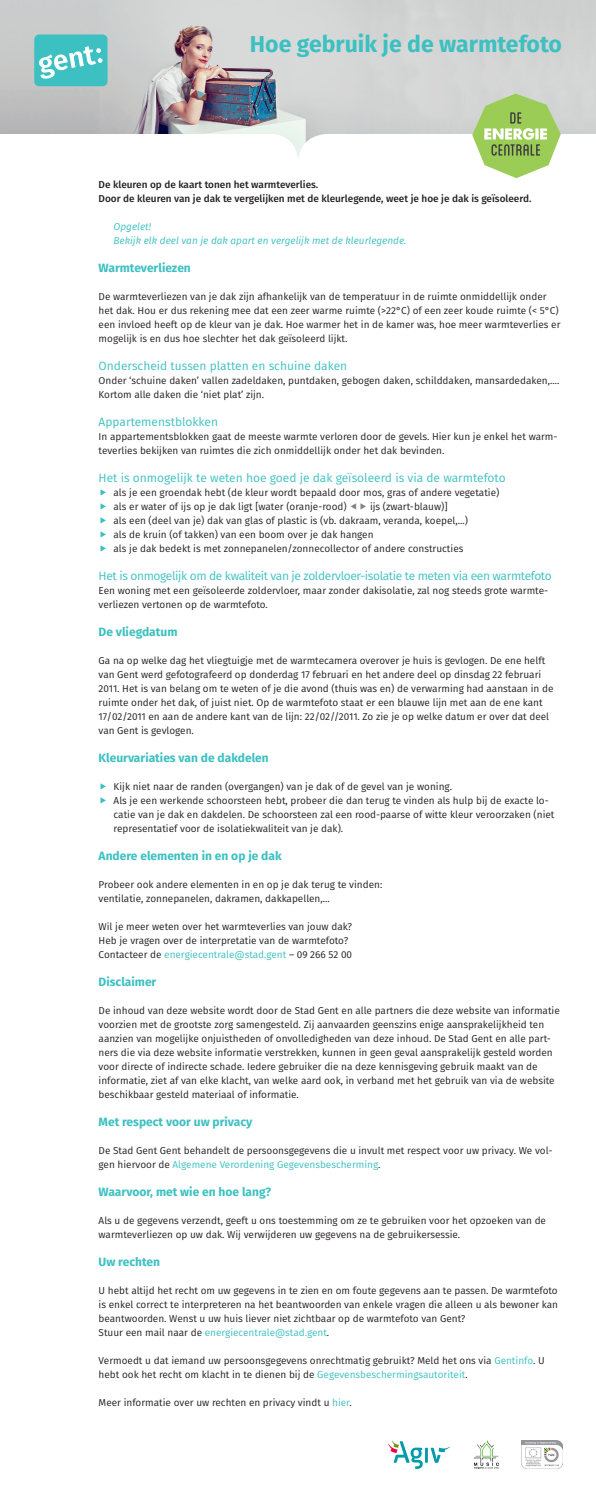
<style>
.page{position:relative;width:596px;height:1503px;background:#fff}
.page>*{position:absolute;margin:0;border:0;box-sizing:border-box;transform-origin:0 0}
.t1{font:700 23px "Fira Sans";color:#3dc0c1}
.t2{font:700 12px "Fira Sans";color:#3dc0c1}
.t3{font:12px "Fira Sans";letter-spacing:-.005em;color:#3dc0c1}
.t4{font:12px "Fira Sans";letter-spacing:-.03em;color:#3dc0c1}
.t5{font:10px/14px "Fira Sans";color:#231f20}
.t6{font:500 10px "Fira Sans";color:#231f20}
.t7{font:10px "Fira Sans";color:#3dc0c1}
.t8{font:italic 10px "Fira Sans";color:#3dc0c1}
.s1{color:#231f20}
.s2{color:#3dc0c1}
</style>
<div class="page">
<img style="left:0;top:0;width:595px;height:159px">
<svg style="left:472px;top:94px;width:88px;height:84px"></svg>
<div style="left:34px;top:34px;width:73px;height:52px;background:#3dc0c1;border-radius:5px"></div>
<svg style="left:39px;top:46px;width:64px;height:33px"></svg>
<svg style="left:473px;top:1440px;width:26px;height:28px"></svg>
<img style="left:521px;top:1440px;width:41px;height:28px">
<svg style="left:388px;top:1440px;width:61px;height:28px"></svg>
<p class="t1" style="left:250px;top:25px;width:313px">Hoe gebruik je de warmtefoto</p>
<p class="t6" style="left:99px;top:176px;width:221px">De kleuren op de kaart tonen het warmteverlies.</p>
<p class="t6" style="left:99px;top:190px;width:434px">Door de kleuren van je dak te vergelijken met de kleurlegende, weet je hoe je dak is geïsoleerd.</p>
<p class="t8" style="left:114px;top:219px;width:39px">Opgelet!</p>
<p class="t8" style="left:114px;top:233px;width:294px">Bekijk elk deel van je dak apart en vergelijk met de kleurlegende.</p>
<p class="t2" style="left:99px;top:257px;width:94px">Warmteverliezen</p>
<p class="t5" style="left:99px;top:289px;width:463px">De warmteverliezen van je dak zijn afhankelijk van de temperatuur in de ruimte onmiddellijk onder het dak. Hou er dus rekening mee dat een zeer warme ruimte (&gt;22°C) of een zeer koude ruimte (&lt; 5°C) een invloed heeft op de kleur van je dak. Hoe warmer het in de kamer was, hoe meer warmteverlies er mogelijk is en dus hoe slechter het dak geïsoleerd lijkt.</p>
<p class="t3" style="left:99px;top:356px;width:250px">Onderscheid tussen platten en schuine daken</p>
<p class="t5" style="left:99px;top:373px;width:462px">Onder ‘schuine daken’ vallen zadeldaken, puntdaken, gebogen daken, schilddaken, mansardedaken,....<br>Kortom alle daken die ‘niet plat’ zijn.</p>
<p class="t3" style="left:99px;top:412px;width:121px">Appartemenstblokken</p>
<p class="t5" style="left:99px;top:429px;width:460px">In appartementsblokken gaat de meeste warmte verloren door de gevels. Hier kun je enkel het warm&shy;teverlies bekijken van ruimtes die zich onmiddellijk onder het dak bevinden.</p>
<p class="t3" style="left:99px;top:468px;width:408px">Het is onmogelijk te weten hoe goed je dak geïsoleerd is via de warmtefoto</p>
<p class="t5" style="left:114px;top:485px;width:387px">als je een groendak hebt (de kleur wordt bepaald door mos, gras of andere vegetatie)</p>
<p class="t5" style="left:114px;top:499px;width:234px">als er water of ijs op je dak ligt [water (oranje-rood)</p>
<p class="t5" style="left:370px;top:499px;width:79px">ijs (zwart-blauw)]</p>
<p class="t5" style="left:114px;top:513px;width:355px">als een (deel van je) dak van glas of plastic is (vb. dakraam, veranda, koepel,...)</p>
<p class="t5" style="left:114px;top:527px;width:261px">als de kruin (of takken) van een boom over je dak hangen</p>
<p class="t5" style="left:114px;top:541px;width:351px">als je dak bedekt is met zonnepanelen/zonnecollector of andere constructies</p>
<p class="t4" style="left:99px;top:566px;width:454px">Het is onmogelijk om de kwaliteit van je zoldervloer-isolatie te meten via een warmtefoto</p>
<p class="t5" style="left:99px;top:583px;width:450px">Een woning met een geïsoleerde zoldervloer, maar zonder dakisolatie, zal nog steeds grote warmte&shy;verliezen vertonen op de warmtefoto.</p>
<p class="t2" style="left:99px;top:621px;width:80px">De vliegdatum</p>
<p class="t5" style="left:99px;top:653px;width:456px">Ga na op welke dag het vliegtuigje met de warmtecamera overover je huis is gevlogen. De ene helft van Gent werd gefotografeerd op donderdag 17 februari en het andere deel op dinsdag 22 februari 2011. Het is van belang om te weten of je die avond (thuis was en) de verwarming had aanstaan in de ruimte onder het dak, of juist niet. Op de warmtefoto staat er een blauwe lijn met aan de ene kant 17/02/2011 en aan de andere kant van de lijn: 22/02//2011. Zo zie je op welke datum er over dat deel van Gent is gevlogen.</p>
<p class="t2" style="left:99px;top:747px;width:171px">Kleurvariaties van de dakdelen</p>
<p class="t5" style="left:114px;top:779px;width:339px">Kijk niet naar de randen (overgangen) van je dak of de gevel van je woning.</p>
<p class="t5" style="left:114px;top:793px;width:442px">Als je een werkende schoorsteen hebt, probeer die dan terug te vinden als hulp bij de exacte lo&shy;catie van je dak en dakdelen. De schoorsteen zal een rood-paarse of witte kleur veroorzaken (niet representatief voor de isolatiekwaliteit van je dak).</p>
<p class="t2" style="left:99px;top:845px;width:184px">Andere elementen in en op je dak</p>
<p class="t5" style="left:99px;top:877px;width:285px">Probeer ook andere elementen in en op je dak terug te vinden:</p>
<p class="t5" style="left:99px;top:891px;width:232px">ventilatie, zonnepanelen, dakramen, dakkapellen,...</p>
<p class="t5" style="left:99px;top:919px;width:255px">Wil je meer weten over het warmteverlies van jouw dak?</p>
<p class="t5" style="left:99px;top:933px;width:251px">Heb je vragen over de interpretatie van de warmtefoto?</p>
<p class="t7" style="left:99px;top:947px;width:255px"><span class="s1">Contacteer de</span> energiecentrale@stad.gent <span class="s1">– 09 266 52 00</span></p>
<p class="t2" style="left:99px;top:971px;width:59px">Disclaimer</p>
<p class="t5" style="left:99px;top:1003px;width:462px">De inhoud van deze website wordt door de Stad Gent en alle partners die deze website van informatie voorzien met de grootste zorg samengesteld. Zij aanvaarden geenszins enige aansprakelijkheid ten aanzien van mogelijke onjuistheden of onvolledigheden van deze inhoud. De Stad Gent en alle part&shy;ners die via deze website informatie verstrekken, kunnen in geen geval aansprakelijk gesteld worden voor directe of indirecte schade. Iedere gebruiker die na deze kennisgeving gebruik maakt van de informatie, ziet af van elke klacht, van welke aard ook, in verband met het gebruik van via de website beschikbaar gesteld materiaal of informatie.</p>
<p class="t2" style="left:99px;top:1111px;width:155px">Met respect voor uw privacy</p>
<p class="t5" style="left:99px;top:1143px;width:455px">De Stad Gent Gent behandelt de persoonsgegevens die u invult met respect voor uw privacy. We vol&shy;gen hiervoor de <span class="s2">Algemene Verordening Gegevensbescherming</span>.</p>
<p class="t2" style="left:99px;top:1181px;width:174px">Waarvoor, met wie en hoe lang?</p>
<p class="t5" style="left:99px;top:1213px;width:448px">Als u de gegevens verzendt, geeft u ons toestemming om ze te gebruiken voor het opzoeken van de warmteverliezen op uw dak. Wij verwijderen uw gegevens na de gebruikersessie.</p>
<p class="t2" style="left:99px;top:1251px;width:63px">Uw rechten</p>
<p class="t5" style="left:99px;top:1283px;width:460px;text-align:justify">U hebt altijd het recht om uw gegevens in te zien en om foute gegevens aan te passen. De warmtefoto is enkel correct te interpreteren na het beantwoorden van enkele vragen die alleen u als bewoner kan beantwoorden. Wenst u uw huis liever niet zichtbaar op de warmtefoto van Gent?</p>
<p class="t7" style="left:99px;top:1325px;width:232px"><span class="s1">Stuur een mail naar de</span> energiecentrale@stad.gent<span class="s1">.</span></p>
<p class="t5" style="left:99px;top:1353px;width:447px">Vermoedt u dat iemand uw persoonsgegevens onrechtmatig gebruikt? Meld het ons via <span class="s2">Gentinfo</span>. U hebt ook het recht om klacht in te dienen bij de <span class="s2">Gegevensbeschermingsautoriteit</span>.</p>
<p class="t5" style="left:99px;top:1395px;width:254px">Meer informatie over uw rechten en privacy vindt u <span class="s2">hier</span>.</p>
</div>
